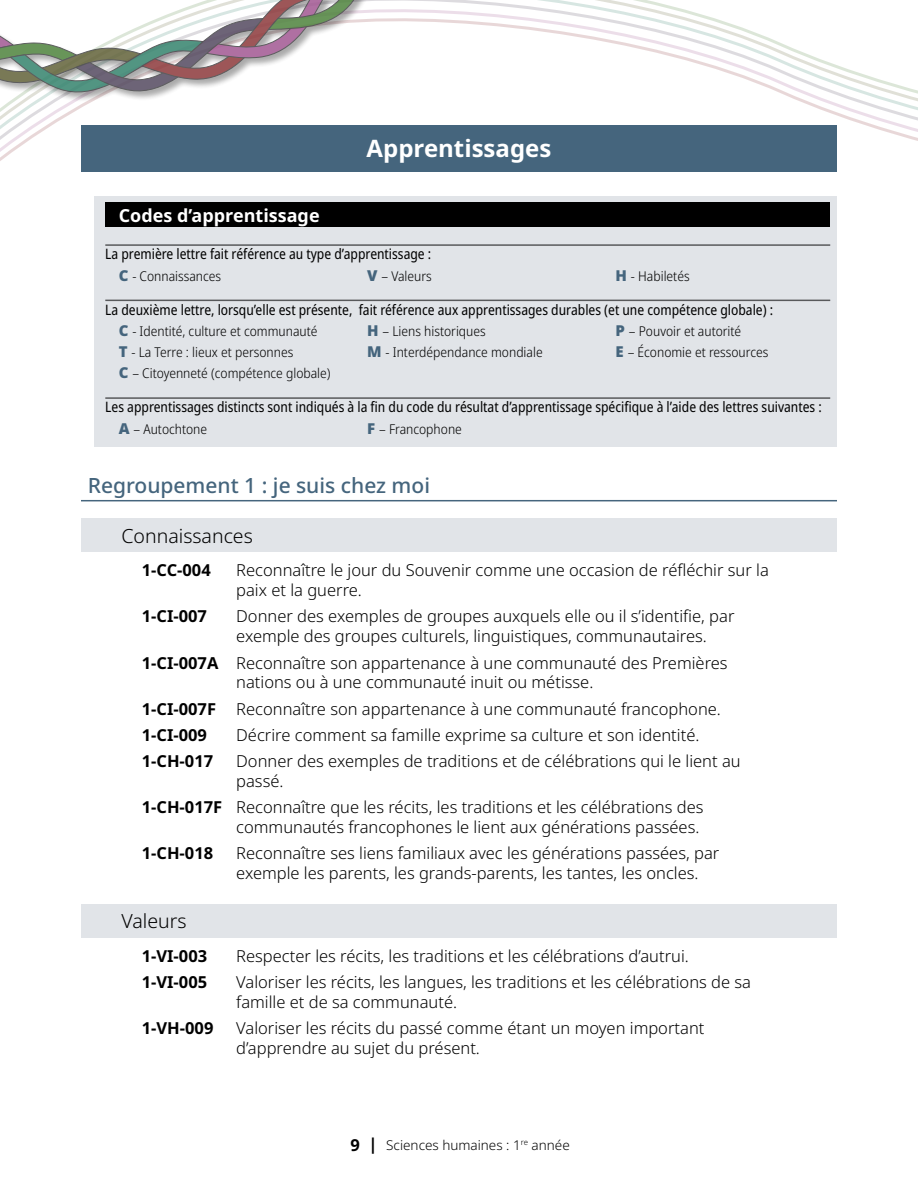
<style>
.page{position:relative;width:918px;height:1188px;background:#fff}
.page>*{position:absolute;margin:0;border:0;box-sizing:border-box;transform-origin:0 0}
.H2_White{font:700 24px "Noto Sans";color:#fff}
.Header_Outcomes{font:500 21px "Noto Sans";color:#45657d}
.GLO{font:300 19.5px "Noto Sans";color:#000}
.Legend_Title{font:700 18px "Noto Sans";color:#fff}
.Learning_Outcome{font:300 16.5px/19.8px "Noto Sans";color:#000}
.Learning_Outcome-2{font:700 16.5px "Noto Sans";color:#000}
.Legend_Text_line{font:semi-condensed 14.4px "Noto Sans";color:#000;scale:.93 1}
.Legend_Text{font:300 semi-condensed 13.5px "Noto Sans";color:#000}
.t1{font:300 13.5px "Noto Sans";color:#000}
.s1{font-weight:900;font-stretch:normal;font-size:15px;color:#45657d}
.s2{font-weight:700}
.s3{font-weight:700;font-size:16.5px}
</style>
<div class="page">
<svg style="left:0;top:0;width:918px;height:172px"></svg>
<div style="left:0;top:0;width:515px;height:102px;background:#000;opacity:.4"></div>
<svg style="left:0;top:0;width:407px;height:96px"></svg>
<div style="left:81px;top:125px;width:756px;height:46px;background:#45657d"></div>
<hr style="left:81px;top:500px;width:756px;height:1px;background:#45657d">
<div style="left:81px;top:519px;width:756px;height:33px;background:#e1e4e8"></div>
<div style="left:81px;top:904px;width:756px;height:33px;background:#e1e4e8"></div>
<div style="left:94px;top:196px;width:743px;height:250px;background:#e1e4e8"></div>
<div style="left:105px;top:203px;width:725px;height:24px;background:#000"></div>
<hr style="left:105px;top:244px;width:725px;height:2px;background:#58595b">
<hr style="left:105px;top:300px;width:725px;height:1px;background:#58595b">
<hr style="left:105px;top:397px;width:725px;height:2px;background:#58595b">
<h2 class="H2_White" style="left:367px;top:132px;width:186px">Apprentissages</h2>
<h2 class="Legend_Title" style="left:119px;top:203px;width:202px">Codes d’apprentissage</h2>
<h3 class="Legend_Text_line" style="left:105px;top:244px;width:352px">La première lettre fait référence au type d’apprentissage :</h3>
<p class="Legend_Text" style="left:119px;top:266px;width:104px"><span class="s1">C</span> - Connaissances</p>
<p class="Legend_Text" style="left:367px;top:266px;width:66px"><span class="s1">V</span> – Valeurs</p>
<p class="Legend_Text" style="left:616px;top:266px;width:76px"><span class="s1">H</span> - Habiletés</p>
<h3 class="Legend_Text_line" style="left:105px;top:299px;width:720px">La deuxième lettre, lorsqu’elle est présente, fait référence aux apprentissages durables (et une compétence globale) :</h3>
<p class="Legend_Text" style="left:119px;top:322px;width:200px"><span class="s1">C</span> - Identité, culture et communauté</p>
<p class="Legend_Text" style="left:119px;top:343px;width:176px"><span class="s1">T</span> - La Terre : lieux et personnes</p>
<p class="Legend_Text" style="left:367px;top:322px;width:120px"><span class="s1">H</span> – Liens historiques</p>
<p class="Legend_Text" style="left:367px;top:343px;width:177px"><span class="s1">M</span> - Interdépendance mondiale</p>
<p class="Legend_Text" style="left:616px;top:322px;width:127px"><span class="s1">P</span> – Pouvoir et autorité</p>
<p class="Legend_Text" style="left:616px;top:343px;width:154px"><span class="s1">E</span> – Économie et ressources</p>
<p class="Legend_Text" style="left:119px;top:364px;width:213px"><span class="s1">C</span> – Citoyenneté (compétence globale)</p>
<h3 class="Legend_Text_line" style="left:105px;top:397px;width:772px">Les apprentissages distincts sont indiqués à la fin du code du résultat d’apprentissage spécifique à l’aide des lettres suivantes :</h3>
<p class="Legend_Text" style="left:119px;top:419px;width:90px"><span class="s1">A</span> – Autochtone</p>
<p class="Legend_Text" style="left:367px;top:419px;width:96px"><span class="s1">F</span> – Francophone</p>
<h3 class="Header_Outcomes" style="left:88px;top:471px;width:344px">Regroupement 1 : je suis chez moi</h3>
<h4 class="GLO" style="left:122px;top:522px;width:133px">Connaissances</h4>
<p class="Learning_Outcome-2" style="left:142px;top:559px;width:71px">1-CC-004</p>
<p class="Learning_Outcome" style="left:236px;top:561px;width:534px">Reconnaître le jour du Souvenir comme une occasion de réfléchir sur la paix et la guerre.</p>
<p class="Learning_Outcome-2" style="left:142px;top:605px;width:67px">1-CI-007</p>
<p class="Learning_Outcome" style="left:236px;top:607px;width:500px">Donner des exemples de groupes auxquels elle ou il s’identifie, par exemple des groupes culturels, linguistiques, communautaires.</p>
<p class="Learning_Outcome" style="left:236px;top:653px;width:493px;text-indent:-94px"><span class="s2">1-CI-007A</span> Reconnaître son appartenance à une communauté des Premières nations ou à une communauté inuit ou métisse.</p>
<p class="Learning_Outcome" style="left:142px;top:699px;width:581px"><span class="s2">1-CI-007F</span> Reconnaître son appartenance à une communauté francophone.</p>
<p class="Learning_Outcome-2" style="left:142px;top:723px;width:67px">1-CI-009</p>
<p class="Learning_Outcome" style="left:236px;top:725px;width:465px">Décrire comment sa famille exprime sa culture et son identité.</p>
<p class="Learning_Outcome-2" style="left:142px;top:750px;width:73px">1-CH-017</p>
<p class="Learning_Outcome" style="left:236px;top:752px;width:506px">Donner des exemples de traditions et de célébrations qui le lient au passé.</p>
<p class="Learning_Outcome" style="left:142px;top:798px;width:563px;text-align:right"><span class="s2">1-CH-017F</span> Reconnaître que les récits, les traditions et les célébrations des communautés francophones le lient aux générations passées.</p>
<p class="Learning_Outcome-2" style="left:142px;top:842px;width:73px">1-CH-018</p>
<p class="Learning_Outcome" style="left:236px;top:844px;width:485px">Reconnaître ses liens familiaux avec les générations passées, par exemple les parents, les grands-parents, les tantes, les oncles.</p>
<h4 class="GLO" style="left:122px;top:908px;width:67px">Valeurs</h4>
<p class="Learning_Outcome-2" style="left:142px;top:944px;width:67px">1-VI-003</p>
<p class="Learning_Outcome" style="left:236px;top:946px;width:454px">Respecter les récits, les traditions et les célébrations d’autrui.</p>
<p class="Learning_Outcome-2" style="left:142px;top:970px;width:67px">1-VI-005</p>
<p class="Learning_Outcome" style="left:236px;top:973px;width:516px">Valoriser les récits, les langues, les traditions et les célébrations de sa famille et de sa communauté.</p>
<p class="Learning_Outcome-2" style="left:142px;top:1016px;width:73px">1-VH-009</p>
<p class="Learning_Outcome" style="left:236px;top:1019px;width:470px">Valoriser les récits du passé comme étant un moyen important d’apprendre au sujet du présent.</p>
<p class="t1" style="left:351px;top:1135px;width:221px"><span class="s3">9 |</span> Sciences humaines : 1<sup>re</sup> année</p>
</div>
